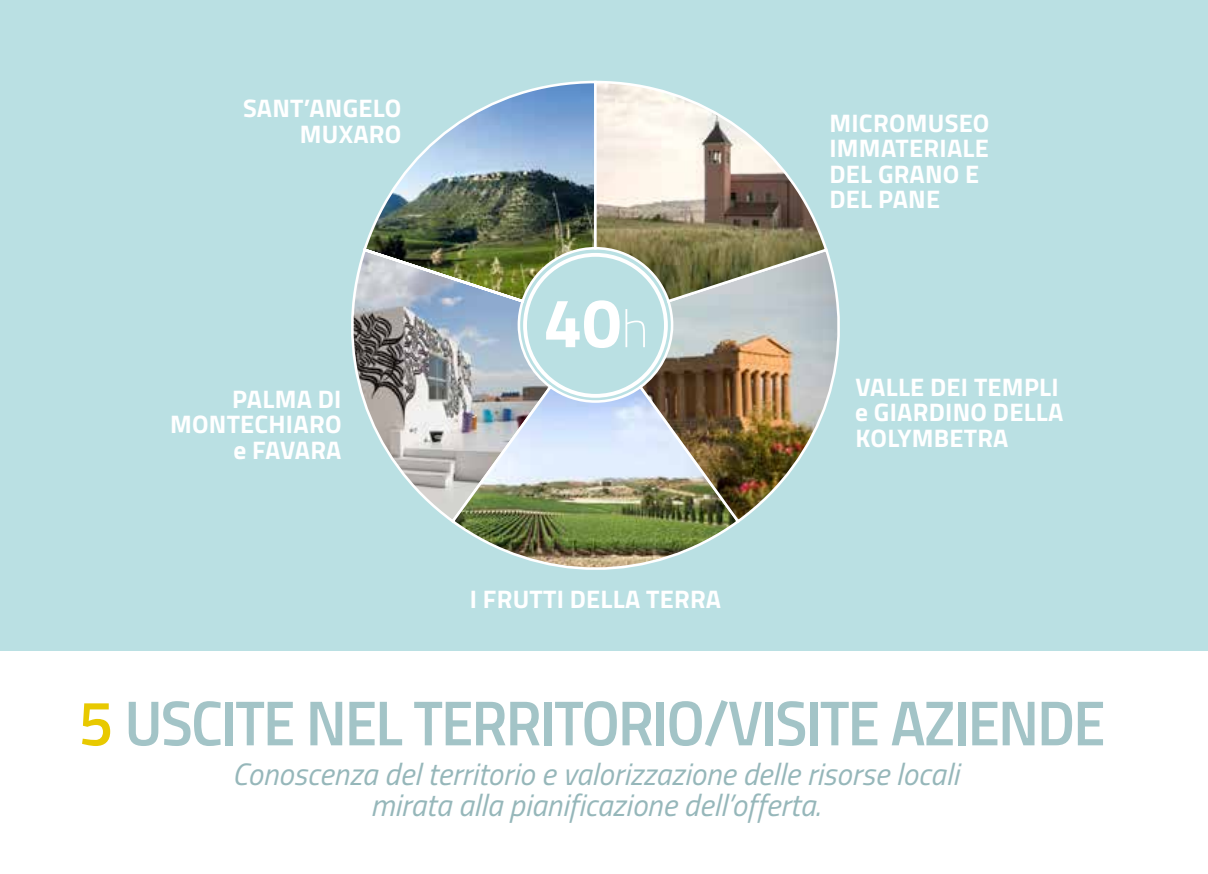
<style>
.page{position:relative;width:1208px;height:874px;background:#fff}
.page>*{position:absolute;margin:0;border:0;box-sizing:border-box;transform-origin:0 0}
.t1{font:700 69.6px "Titillium";color:#fff}
.t2{font:63.4px "Titillium Semibold Upright";letter-spacing:-.025em;color:#a3c4c7}
.t3{font:italic 31px/31px "Titillium";color:#96b7ba;text-align:center}
.t4{font:700 25.4px/25.4px "Titillium";letter-spacing:.01em;color:#fff}
.s1{font-weight:100;font-size:52.2px}
.s2{color:#e8c900}
</style>
<div class="page">
<div style="left:0;top:0;width:1208px;height:650px;background:#bae0e3"></div>
<img style="left:364px;top:80px;width:229px;height:191px">
<svg style="left:351px;top:246px;width:203px;height:274px"></svg>
<img style="left:362px;top:246px;width:164px;height:58px">
<img style="left:449px;top:383px;width:287px;height:187px">
<img style="left:637px;top:255px;width:203px;height:269px">
<svg style="left:593px;top:80px;width:236px;height:224px"></svg>
<p class="t4" style="left:243px;top:94px;width:160px;text-align:right">SANT’ANGELO<br>MUXARO</p>
<p class="t4" style="left:232px;top:385px;width:97px">PALMA DI</p>
<p class="t4" style="left:170px;top:410px;width:173px">MONTECHIARO</p>
<p class="t4" style="left:233px;top:435px;width:107px">E FAVARA</p>
<h1 class="t1" style="left:543px;top:269px;width:107px">40<span class="s1">h</span></h1>
<p class="t4" style="left:470px;top:584px;width:250px">I FRUTTI DELLA TERRA</p>
<p class="t4" style="left:829px;top:109px;width:161px">MICROMUSEO<br>IMMA</p>
<p class="t4" style="left:829px;top:134px;width:161px;text-indent:66px">TERIALE<br>DEL GRANO E<br>DEL PANE</p>
<p class="t4" style="left:855px;top:373px;width:207px">VALLE DEI TEMPLI<br>E GIARDI NO DELLA<br>KOLYMBETRA</p>
<h2 class="t2" style="left:78px;top:674px;width:1028px"><span class="s2">5</span> USCITE NEL TERRITORIO/VISITE AZIENDE</h2>
<p class="t3" style="left:232px;top:757px;width:728px">Conoscenza del territorio e valorizzazione delle risorse locali mirata alla pianificazione dell’offerta.</p>
</div>
